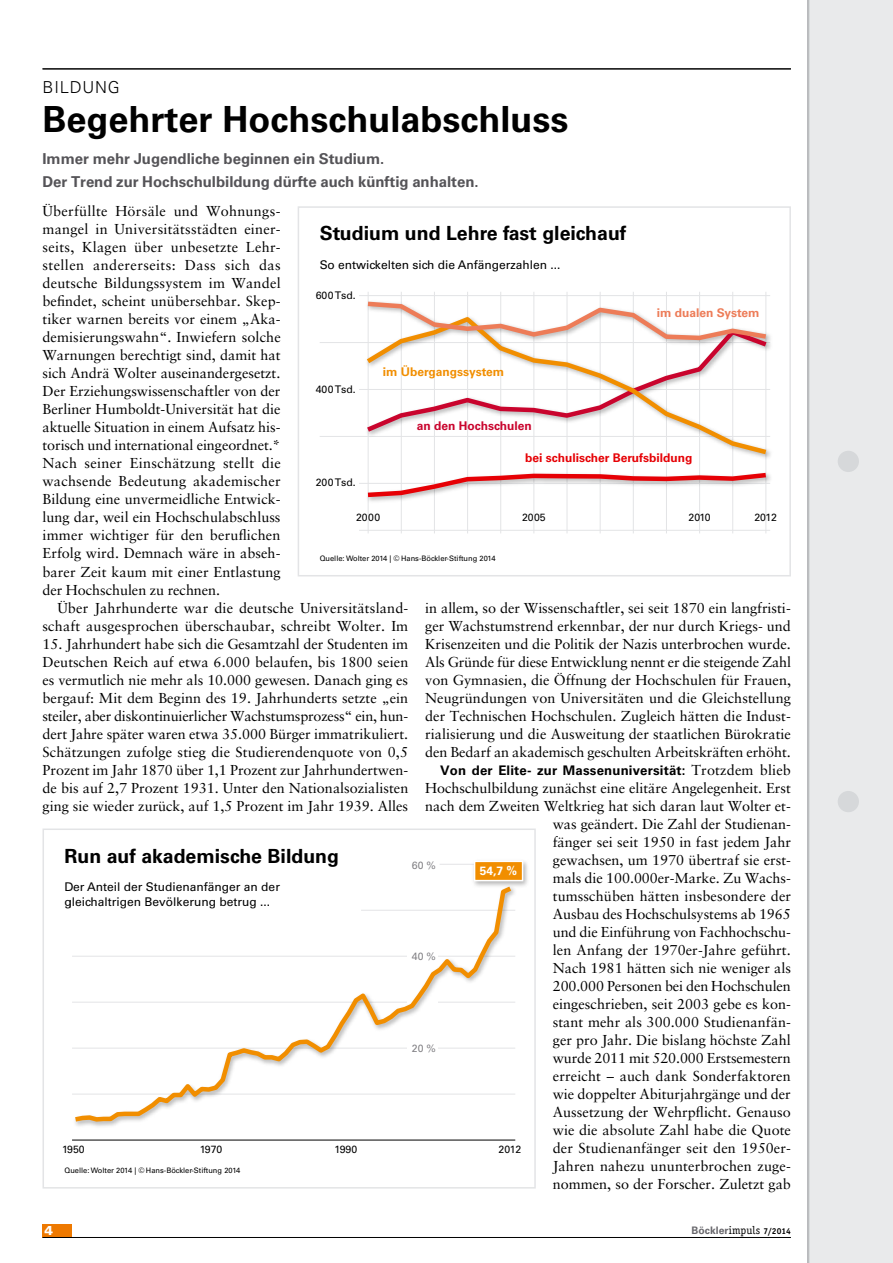
<style>
.page{position:relative;width:893px;height:1263px;background:#fff}
.page>*{position:absolute;margin:0;border:0;box-sizing:border-box;transform-origin:0 0}
.t1{font:700 36px "Univers LT Std";color:#000}
.t2{font:700 19.5px "Univers LT Std";color:#000}
.t3{font:300 16.5px "Univers LT Std";letter-spacing:.05em;color:#000}
.t4{font:700 15px/22.5px "Univers LT Std";letter-spacing:-.005em;color:#555458}
.t5{font:14.4px/18px "Sabon LT";color:#000;text-align:justify}
.t6{font:700 13.2px "Univers LT Std";letter-spacing:.015em;color:#000}
.t7{font:900 12.9px "Univers LT Std";color:#fff}
.t8{font:12px/15.6px "Univers LT Std";color:#000}
.t9{font:700 12px "Univers LT Std";color:#e60005}
.t10{font:700 12px "Univers LT Std";color:#f18e00}
.t11{font:700 12px "Univers LT Std";color:#c9042d}
.t12{font:700 12px "Univers LT Std";color:#ed7c58}
.t13{font:700 12px "Univers LT Std";color:#fff}
.t14{font:10.5px "Univers LT Std";color:#000}
.t15{font:10.5px "Univers LT Std";color:#818084}
.t16{font:700 10.35px "Univers LT Std";color:#68676c}
.t17{font:7.5px "Univers LT Std";color:#000}
.s1{font-family:"Sabon LT";font-weight:400;font-size:14.4px}
.s2{font-family:"Officina Serif LT";font-weight:400;font-size:11.25px;color:#000}
.s3{font-family:"Officina Serif LT";font-size:8.55px;color:#000}
</style>
<div class="page">
<div style="left:808px;top:0;width:85px;height:1263px;background:#e9eaeb"></div>
<hr style="left:808px;top:0;width:2px;height:1263px;background:#d8dbdc">
<hr style="left:807px;top:0;width:2px;height:1263px;background:#aeafb2">
<div style="left:838px;top:451px;width:21px;height:21px;background:#d6d8da;border-radius:50%"></div>
<div style="left:838px;top:791px;width:21px;height:21px;background:#d6d8da;border-radius:50%"></div>
<div style="left:43px;top:1224px;width:29px;height:13px;background:#ee7900"></div>
<hr style="left:43px;top:1237px;width:748px;height:1px;background:#000">
<hr style="left:43px;top:69px;width:748px;height:1px;background:#000">
<hr style="left:368px;top:292px;width:1px;height:241px;background:#e3e4e6">
<hr style="left:401px;top:292px;width:1px;height:241px;background:#e3e4e6">
<hr style="left:434px;top:292px;width:1px;height:241px;background:#e3e4e6">
<hr style="left:467px;top:292px;width:1px;height:241px;background:#e3e4e6">
<hr style="left:500px;top:292px;width:1px;height:241px;background:#e3e4e6">
<hr style="left:534px;top:292px;width:1px;height:241px;background:#e3e4e6">
<hr style="left:567px;top:292px;width:1px;height:241px;background:#e3e4e6">
<hr style="left:600px;top:292px;width:1px;height:241px;background:#e3e4e6">
<hr style="left:633px;top:292px;width:1px;height:241px;background:#e3e4e6">
<hr style="left:666px;top:292px;width:1px;height:241px;background:#e3e4e6">
<hr style="left:699px;top:292px;width:1px;height:241px;background:#e3e4e6">
<hr style="left:732px;top:292px;width:1px;height:241px;background:#e3e4e6">
<hr style="left:766px;top:292px;width:1px;height:241px;background:#e3e4e6">
<hr style="left:359px;top:530px;width:411px;height:1px;background:#e3e4e6">
<hr style="left:359px;top:483px;width:411px;height:1px;background:#e3e4e6">
<hr style="left:320px;top:436px;width:450px;height:1px;background:#e3e4e6">
<hr style="left:359px;top:389px;width:411px;height:1px;background:#e3e4e6">
<hr style="left:320px;top:342px;width:450px;height:1px;background:#e3e4e6">
<hr style="left:359px;top:295px;width:411px;height:1px;background:#e3e4e6">
<svg style="left:367px;top:435px;width:404px;height:22px"></svg>
<svg style="left:367px;top:470px;width:404px;height:30px"></svg>
<svg style="left:366px;top:299px;width:405px;height:136px"></svg>
<div style="left:298px;top:206px;width:493px;height:370px;border:2px solid #e3e4e6"></div>
<hr style="left:72px;top:1139px;width:443px;height:1px;background:#000">
<hr style="left:440px;top:864px;width:75px;height:1px;background:#e3e4e6">
<svg style="left:72px;top:890px;width:443px;height:235px"></svg>
<img style="left:473px;top:861px;width:55px;height:29px">
<div style="left:475px;top:861px;width:48px;height:19px;background:#f18e00"></div>
<div style="left:474px;top:860px;width:49px;height:21px;border:2px solid #fff"></div>
<div style="left:43px;top:828px;width:493px;height:360px;border:2px solid #e3e4e6"></div>
<p class="t3" style="left:43px;top:77px;width:79px">BILDUNG</p>
<h1 class="t1" style="left:43px;top:99px;width:528px">Begehrter Hochschulabschluss</h1>
<p class="t4" style="left:43px;top:148px;width:438px">Immer mehr Jugendliche beginnen ein Studium.<br>Der Trend zur Hochschulbildung dürfte auch künftig anhalten.</p>
<p class="t5" style="left:43px;top:202px;width:240px">Überfüllte Hörsäle und Wohnungs&shy;mangel in Universitätsstädten einer&shy;seits, Klagen über unbesetzte Lehr&shy;stellen andererseits: Dass sich das deutsche Bildungssystem im Wandel befindet, scheint unübersehbar. Skep&shy;tiker warnen bereits vor einem „Aka&shy;demisierungswahn“. Inwiefern solche Warnungen berechtigt sind, damit hat sich Andrä Wolter auseinandergesetzt.<br>Der Erziehungswissenschaftler von der Berliner Humboldt-Universität hat die aktuelle Situation in einem Aufsatz his&shy;torisch und international eingeordnet.* Nach seiner Einschätzung stellt die wachsende Bedeutung akademischer Bildung eine unvermeidliche Entwick&shy;lung dar, weil ein Hochschulabschluss immer wichtiger für den beruflichen Erfolg wird. Demnach wäre in abseh&shy;barer Zeit kaum mit einer Entlastung der Hochschulen zu rechnen.</p>
<p class="t5" style="left:43px;top:598px;width:367px;text-align:right">Über Jahrhunderte war die deutsche Universitätsland&shy;schaft ausgesprochen überschaubar, schreibt Wolter. Im</p>
<p class="t5" style="left:43px;top:634px;width:367px">15. Jahrhundert habe sich die Gesamtzahl der Studenten im Deutschen Reich auf etwa 6.000 belaufen, bis 1800 seien es vermutlich nie mehr als 10.000 gewesen. Danach ging es bergauf: Mit dem Beginn des 19. Jahrhunderts setzte „ein steiler, aber diskontinuierlicher Wachstumsprozess“ ein, hun&shy;dert Jahre später waren etwa 35.000 Bürger immatrikuliert.<br>Schätzungen zufolge stieg die Studierendenquote von 0,5<br>Prozent im Jahr 1870 über 1,1 Prozent zur Jahrhundertwen&shy;de bis auf 2,7 Prozent 1931. Unter den Nationalsozialisten ging sie wieder zurück, auf 1,5 Prozent im Jahr 1939. Alles</p>
<h2 class="t2" style="left:320px;top:222px;width:308px">Studium und Lehre fast gleichauf</h2>
<p class="t8" style="left:320px;top:257px;width:242px">So entwickelten sich die Anfängerzahlen ...</p>
<p class="t14" style="left:316px;top:289px;width:41px">600 Tsd.</p>
<p class="t12" style="left:657px;top:305px;width:104px">im dualen System</p>
<p class="t10" style="left:383px;top:365px;width:123px">im Übergangssystem</p>
<p class="t14" style="left:316px;top:383px;width:41px">400 Tsd.</p>
<p class="t11" style="left:417px;top:418px;width:116px">an den Hochschulen</p>
<p class="t9" style="left:525px;top:451px;width:169px">bei schulischer Berufsbildung</p>
<p class="t14" style="left:316px;top:476px;width:41px">200 Tsd.</p>
<p class="t14" style="left:356px;top:511px;width:26px">2000</p>
<p class="t14" style="left:522px;top:511px;width:25px">2005</p>
<p class="t14" style="left:688px;top:511px;width:24px">2010</p>
<p class="t14" style="left:754px;top:511px;width:24px">2012</p>
<p class="t17" style="left:320px;top:554px;width:177px">Quelle: Wolter 2014 | © Hans-Böckler-Stiftung 2014</p>
<p class="t5" style="left:425px;top:598px;width:367px">in allem, so der Wissenschaftler, sei seit 1870 ein langfristi&shy;ger Wachstumstrend erkennbar, der nur durch Kriegs- und Krisenzeiten und die Politik der Nazis unterbrochen wurde.<br>Als Gründe für diese Entwicklung nennt er die steigende Zahl von Gymnasien, die Öffnung der Hochschulen für Frauen, Neugründungen von Universitäten und die Gleichstellung der Technischen Hochschulen. Zugleich hätten die Indust&shy;rialisierung und die Ausweitung der staatlichen Bürokratie den Bedarf an akademisch geschulten Arbeitskräften erhöht.</p>
<p class="t6" style="left:440px;top:762px;width:352px">Von der Elite- zur Massenuniversität: <span class="s1">Trotzdem blieb</span></p>
<p class="t5" style="left:425px;top:778px;width:367px;text-align:right">Hochschulbildung zunächst eine elitäre Angelegenheit. Erst nach dem Zweiten Weltkrieg hat sich daran laut Wolter et&shy;was geändert. Die Zahl der Studienan-<br>fänger sei seit 1950 in fast jedem Jahr<br>gewachsen, um 1970 übertraf sie erst-<br>mals die 100.000er-Marke. Zu Wachs-<br>tumsschüben hätten insbesondere der<br>Ausbau des Hochschulsystems ab 1965<br>und die Einführung von Fachhochschu-<br>len Anfang der 1970er-Jahre geführt.<br>Nach 1981 hätten sich nie weniger als<br>200.000 Personen bei den Hochschulen<br>eingeschrieben, seit 2003 gebe es kon-<br>stant mehr als 300.000 Studienanfän-<br>ger pro Jahr. Die bislang höchste Zahl<br>wurde 2011 mit 520.000 Erstsemestern<br>erreicht – auch dank Sonderfaktoren<br>wie doppelter Abiturjahrgänge und der<br>Aussetzung der Wehrpflicht. Genauso<br>wie die absolute Zahl habe die Quote<br>der Studienanfänger seit den 1950er-<br>Jahren nahezu ununterbrochen zuge-<br>nommen, so der Forscher. Zuletzt gab</p>
<h2 class="t2" style="left:65px;top:844px;width:276px">Run auf akademische Bildung</h2>
<p class="t8" style="left:65px;top:879px;width:217px">Der Anteil der Studienanfänger an der gleichaltrigen Bevölkerung betrug ...</p>
<p class="t15" style="left:412px;top:859px;width:25px">60 %</p>
<p class="t13" style="left:480px;top:864px;width:39px">54,7 %</p>
<p class="t15" style="left:412px;top:950px;width:25px">40 %</p>
<p class="t15" style="left:412px;top:1042px;width:25px">20 %</p>
<p class="t14" style="left:62px;top:1142px;width:24px">1950</p>
<p class="t14" style="left:200px;top:1142px;width:24px">1970</p>
<p class="t14" style="left:334px;top:1142px;width:24px">1990</p>
<p class="t14" style="left:499px;top:1142px;width:24px">2012</p>
<p class="t17" style="left:65px;top:1166px;width:177px">Quelle: Wolter 2014 | © Hans-Böckler-Stiftung 2014</p>
<p class="t7" style="left:45px;top:1222px;width:10px">4</p>
<p class="t16" style="left:692px;top:1224px;width:101px">Böckler<span class="s2">impuls</span> <span class="s3">7/2014</span></p>
</div>
